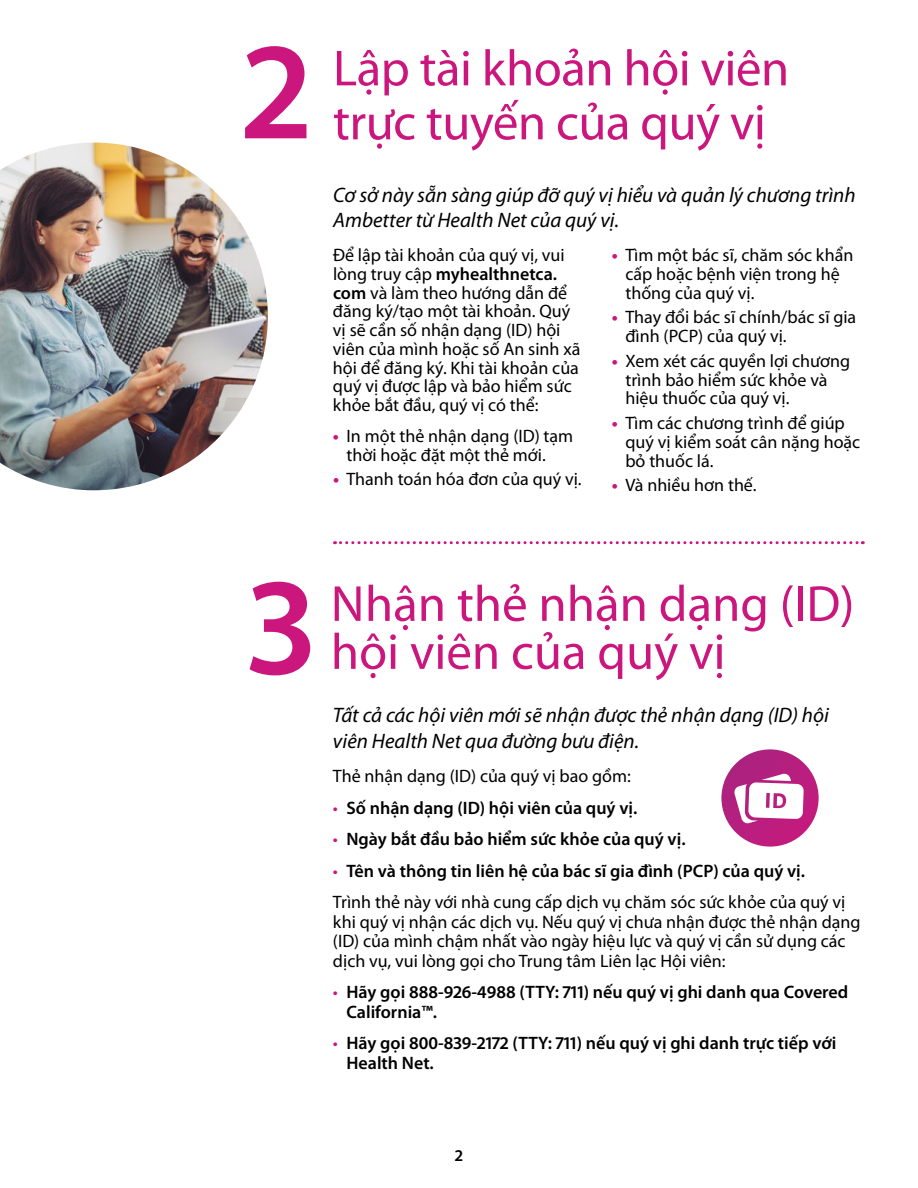
<style>
.page{position:relative;width:918px;height:1188px;background:#fff}
.page>*{position:absolute;margin:0;border:0;box-sizing:border-box;transform-origin:0 0}
.t1{font:600 139.5px "Myriad Pro";color:#cb177d}
.t2{font:51px/54px "Myriad Pro";letter-spacing:-.01em;color:#cb177d}
.t3{font:italic 21px/25.5px "Myriad Pro";color:#000}
.t4{font:18px/18.8px "Myriad Pro";color:#000}
.t5{font:600 18px/19.5px "Myriad Pro";color:#000}
.t6{font:600 16.5px "Myriad Pro";color:#000}
.s1{font-weight:600}
.s2{font-weight:700;color:#cb177d}
.s3{font-weight:400;color:#cb177d}
</style>
<div class="page">
<svg style="left:334px;top:541px;width:529px;height:3px"></svg>
<svg style="left:721px;top:749px;width:98px;height:98px;background:#ba2783"></svg>
<svg style="left:734px;top:773px;width:70px;height:51px"></svg>
<img style="left:0;top:143px;width:268px;height:347px">
<h2 class="t1" style="left:245px;top:3px;width:67px">2</h2>
<h2 class="t2" style="left:333px;top:40px;width:458px">Lập tài khoản hội viên trực tuyến của quý vị</h2>
<p class="t3" style="left:333px;top:182px;width:524px">Cơ sở này sẵn sàng giúp đỡ quý vị hiểu và quản lý chương trình<br>Ambetter từ Health Net của quý vị.</p>
<p class="t4" style="left:333px;top:245px;width:249px">Để lập tài khoản của quý vị, vui lòng truy cập <span class="s1">myhealthnetca. com</span> và làm theo hướng dẫn để đăng ký/tạo một tài khoản. Quý vị sẽ cần số nhận dạng (ID) hội viên của mình hoặc số An sinh xã hội để đăng ký. Khi tài khoản của quý vị được lập và bảo hiểm sức khỏe bắt đầu, quý vị có thể:</p>
<p class="t4" style="left:346px;top:426px;width:228px;text-indent:-14px"><span class="s2">•</span> In một thẻ nhận dạng (ID) tạm thời hoặc đặt một thẻ mới.</p>
<p class="t4" style="left:333px;top:470px;width:250px"><span class="s2">•</span> Thanh toán hóa đơn của quý vị.</p>
<p class="t4" style="left:625px;top:245px;width:229px;text-indent:-14px"><span class="s2">•</span> Tìm một bác sĩ, chăm sóc khẩn cấp hoặc bệnh viện trong hệ thống của quý vị.</p>
<p class="t4" style="left:625px;top:308px;width:232px;text-indent:-14px"><span class="s2">•</span> Thay đổi bác sĩ chính/bác sĩ gia đình (PCP) của quý vị.</p>
<p class="t4" style="left:625px;top:351px;width:226px;text-indent:-14px"><span class="s2">•</span> Xem xét các quyền lợi chương trình bảo hiểm sức khỏe và hiệu thuốc của quý vị.</p>
<p class="t4" style="left:625px;top:413px;width:236px;text-indent:-14px"><span class="s2">•</span> Tìm các chương trình để giúp quý vị kiểm soát cân nặng hoặc bỏ thuốc lá.</p>
<p class="t4" style="left:612px;top:476px;width:146px"><span class="s2">•</span> Và nhiều hơn thế.</p>
<h2 class="t1" style="left:249px;top:538px;width:68px">3</h2>
<h2 class="t2" style="left:331px;top:579px;width:525px;line-height:48px">Nhận thẻ nhận dạng (ID) hội viên của quý vị</h2>
<p class="t3" style="left:333px;top:702px;width:497px">Tất cả các hội viên mới sẽ nhận được thẻ nhận dạng (ID) hội viên Health Net qua đường bưu điện.</p>
<p class="t4" style="left:333px;top:767px;width:299px">Thẻ nhận dạng (ID) của quý vị bao gồm:</p>
<p class="t5" style="left:333px;top:798px;width:306px"><span class="s3">•</span> Số nhận dạng (ID) hội viên của quý vị.</p>
<p class="t5" style="left:333px;top:829px;width:354px"><span class="s3">•</span> Ngày bắt đầu bảo hiểm sức khỏe của quý vị.</p>
<p class="t5" style="left:333px;top:861px;width:474px"><span class="s3">•</span> Tên và thông tin liên hệ của bác sĩ gia đình (PCP) của quý vị.</p>
<p class="t4" style="left:333px;top:892px;width:529px;line-height:19.5px">Trình thẻ này với nhà cung cấp dịch vụ chăm sóc sức khỏe của quý vị khi quý vị nhận các dịch vụ. Nếu quý vị chưa nhận được thẻ nhận dạng (ID) của mình chậm nhất vào ngày hiệu lực và quý vị cần sử dụng các dịch vụ, vui lòng gọi cho Trung tâm Liên lạc Hội viên:</p>
<p class="t5" style="left:346px;top:982px;width:503px;text-indent:-14px"><span class="s3">•</span> Hãy gọi 888-926-4988 (TTY: 711) nếu quý vị ghi danh qua Covered<br>California™.</p>
<p class="t5" style="left:346px;top:1033px;width:491px;text-indent:-14px"><span class="s3">•</span> Hãy gọi 800-839-2172 (TTY: 711) nếu quý vị ghi danh trực tiếp với<br>Health Net.</p>
<p class="t6" style="left:455px;top:1145px;width:10px">2</p>
</div>
